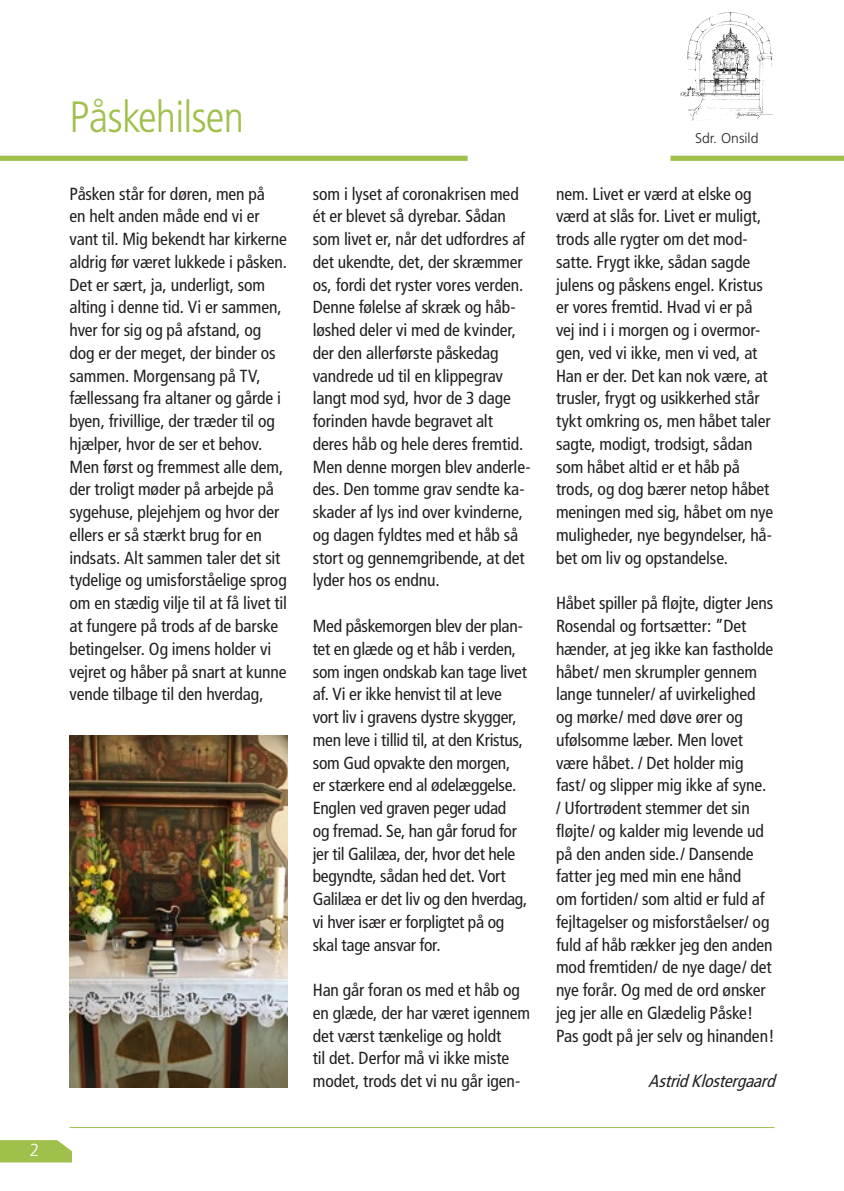
<style>
.page{position:relative;width:844px;height:1191px;background:#fff}
.page>*{position:absolute;margin:0;border:0;box-sizing:border-box;transform-origin:0 0}
.t1{font:300 condensed 43.75px "Frutiger";letter-spacing:-.02em;color:#a0c04c}
.t2{font:condensed 17.5px/22.8px "Frutiger";letter-spacing:-.005em;color:#231f20}
.t3{font:italic condensed 17.5px "Frutiger";color:#231f20}
.t4{font:300 17.5px "Frutiger";color:#fff}
.t5{font:300 14px "Frutiger";color:#231f20}
</style>
<div class="page">
<svg style="left:0;top:1140px;width:72px;height:22px;background:#a5c356"></svg>
<hr style="left:69px;top:1127px;width:705px;height:1px;background:#a0c04c">
<div style="left:670px;top:156px;width:173px;height:5px;background:#a0c04c"></div>
<div style="left:0;top:156px;width:467px;height:5px;background:#a0c04c"></div>
<img style="left:680px;top:12px;width:94px;height:109px">
<img style="left:69px;top:735px;width:219px;height:352px">
<p class="t4" style="left:30px;top:1139px;width:11px">2</p>
<h1 class="t1" style="left:69px;top:92px;width:176px">Påskehilsen</h1>
<p class="t2" style="left:69px;top:182px;width:219px">Påsken står for døren, men på<br>en helt anden måde end vi er vant til. Mig bekendt har kirkerne aldrig før været lukkede i påsken.<br>Det er sært, ja, underligt, som alting i denne tid. Vi er sammen, hver for sig og på afstand, og dog er der meget, der binder os sammen. Morgensang på TV, fællessang fra altaner og gårde i byen, frivillige, der træder til og hjælper, hvor de ser et behov.<br>Men først og fremmest alle dem, der troligt møder på arbejde på sygehuse, plejehjem og hvor der ellers er så stærkt brug for en indsats. Alt sammen taler det sit tydelige og umisforståelige sprog om en stædig vilje til at få livet til at fungere på trods af de barske betingelser. Og imens holder vi vejret og håber på snart at kunne vende tilbage til den hverdag,</p>
<p class="t2" style="left:313px;top:182px;width:219px">som i lyset af coronakrisen med ét er blevet så dyrebar. Sådan som livet er, når det udfordres af det ukendte, det, der skræmmer os, fordi det ryster vores verden.<br>Denne følelse af skræk og håb&shy;løshed deler vi med de kvinder, der den allerførste påskedag vandrede ud til en klippegrav langt mod syd, hvor de 3 dage forinden havde begravet alt deres håb og hele deres fremtid.<br>Men denne morgen blev anderle&shy;des. Den tomme grav sendte ka&shy;skader af lys ind over kvinderne, og dagen fyldtes med et håb så stort og gennemgribende, at det lyder hos os endnu.</p>
<p class="t2" style="left:313px;top:614px;width:216px">Med påskemorgen blev der plan&shy;tet en glæde og et håb i verden, som ingen ondskab kan tage livet af. Vi er ikke henvist til at leve vort liv i gravens dystre skygger, men leve i tillid til, at den Kristus, som Gud opvakte den morgen,<br>er stærkere end al ødelæggelse.<br>Englen ved graven peger udad<br>og fremad. Se, han går forud for jer til Galilæa, der, hvor det hele begyndte, sådan hed det. Vort<br>Galilæa er det liv og den hverdag, vi hver især er forpligtet på og skal tage ansvar for.</p>
<p class="t2" style="left:313px;top:978px;width:219px">Han går foran os med et håb og en glæde, der har været igennem det værst tænkelige og holdt<br>til det. Derfor må vi ikke miste modet, trods det vi nu går igen-</p>
<p class="t5" style="left:695px;top:130px;width:65px">Sdr. Onsild</p>
<p class="t2" style="left:556px;top:182px;width:218px">nem. Livet er værd at elske og værd at slås for. Livet er muligt, trods alle rygter om det mod&shy;satte. Frygt ikke, sådan sagde julens og påskens engel. Kristus er vores fremtid. Hvad vi er på vej ind i i morgen og i overmor&shy;gen, ved vi ikke, men vi ved, at<br>Han er der. Det kan nok være, at trusler, frygt og usikkerhed står tykt omkring os, men håbet taler sagte, modigt, trodsigt, sådan som håbet altid er et håb på trods, og dog bærer netop håbet meningen med sig, håbet om nye muligheder, nye begyndelser, hå&shy;bet om liv og opstandelse.</p>
<p class="t2" style="left:556px;top:592px;width:220px">Håbet spiller på fløjte, digter Jens<br>Rosendal og fortsætter: ”Det hænder, at jeg ikke kan fastholde håbet/ men skrumpler gennem lange tunneler/ af uvirkelighed og mørke/ med døve ører og ufølsomme læber. Men lovet være håbet. / Det holder mig fast/ og slipper mig ikke af syne. / Ufortrødent stemmer det sin fløjte/ og kalder mig levende ud på den anden side./ Dansende fatter jeg med min ene hånd<br>om fortiden/ som altid er fuld af fejltagelser og misforståelser/ og fuld af håb rækker jeg den anden mod fremtiden/ de nye dage/ det nye forår. Og med de ord ønsker jeg jer alle en Glædelig Påske!<br>Pas godt på jer selv og hinanden!</p>
<p class="t3" style="left:648px;top:1070px;width:133px">AstridKlostergaard</p>
</div>
